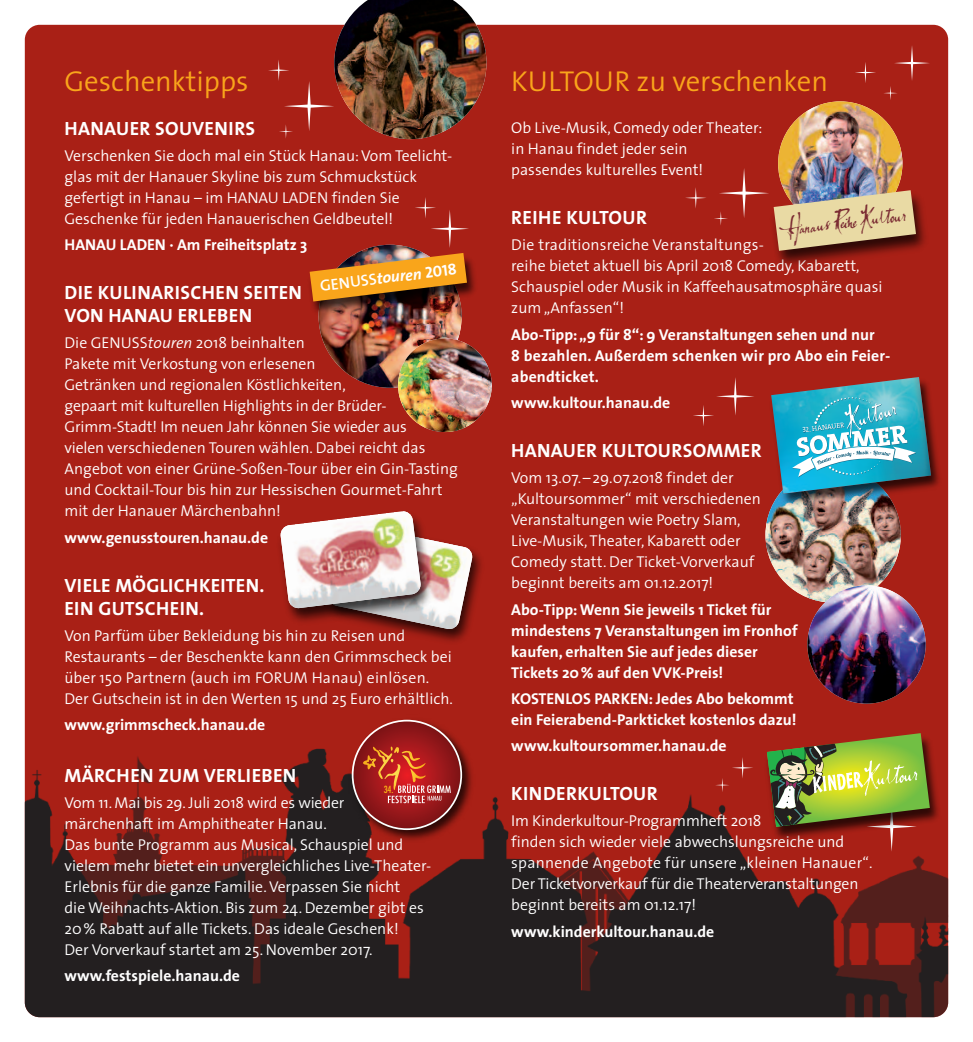
<style>
.page{position:relative;width:973px;height:1042px;background:#fff}
.page>*{position:absolute;margin:0;border:0;box-sizing:border-box;transform-origin:0 0}
.t1{font:300 28.88px "The Sans";color:#f9a51b}
.t2{font:23.8px "Lassigue D Mato";color:#7b2c33}
.t3{font:700 19.25px/22.8px "The Sans";letter-spacing:.015em;color:#fff}
.t4{font:600 15.92px "The Sans";color:#fff}
.t5{font:300 15.75px/21px "The Sans";color:#fff}
.t6{font:700 15.75px/21px "The Sans";color:#fff}
.t7{font:500 condensed 9.62px "Futura";color:#fcb814}
.s1{font-style:italic}
.s2{font-weight:700;font-style:italic}
.s3{font-family:"The Sans Bold Caps";font-weight:400}
</style>
<div class="page">
<div style="left:25px;top:25px;width:922px;height:992px;background:#a92016;border-radius:15px"></div>
<img style="left:25px;top:748px;width:922px;height:269px">
<svg style="left:884px;top:46px;width:45px;height:54px"></svg>
<svg style="left:855px;top:62px;width:21px;height:21px"></svg>
<img style="left:318px;top:245px;width:143px;height:143px;border-radius:50%">
<img style="left:345px;top:719px;width:134px;height:128px">
<svg style="left:351px;top:720px;width:111px;height:110px"></svg>
<img style="left:312px;top:259px;width:163px;height:61px">
<img style="left:398px;top:338px;width:93px;height:94px;border-radius:50%">
<svg style="left:685px;top:188px;width:21px;height:20px"></svg>
<svg style="left:309px;top:197px;width:160px;height:104px"></svg>
<img style="left:268px;top:0;width:218px;height:139px">
<svg style="left:693px;top:377px;width:61px;height:49px"></svg>
<img style="left:778px;top:101px;width:124px;height:125px;border-radius:50%">
<img style="left:777px;top:195px;width:149px;height:70px">
<img style="left:714px;top:168px;width:201px;height:83px">
<img style="left:765px;top:513px;width:135px;height:89px">
<img style="left:769px;top:369px;width:180px;height:144px">
<img style="left:807px;top:585px;width:118px;height:118px;border-radius:50%">
<svg style="left:715px;top:757px;width:38px;height:35px"></svg>
<img style="left:759px;top:725px;width:189px;height:120px">
<svg style="left:766px;top:733px;width:163px;height:118px"></svg>
<img style="left:396px;top:551px;width:85px;height:91px">
<svg style="left:288px;top:526px;width:185px;height:104px"></svg>
<img style="left:280px;top:511px;width:141px;height:98px">
<img style="left:771px;top:377px;width:159px;height:117px">
<h1 class="t1" style="left:64px;top:72px;width:185px">Geschenktipps</h1>
<p class="t3" style="left:64px;top:119px;width:192px">HANAUER SOUVENIRS</p>
<p class="t5" style="left:64px;top:147px;width:389px">Verschenken Sie doch mal ein Stück Hanau:Vom Teelicht&shy;glas mit der Hanauer Skyline bis zum Schmuckstück gefertigt in Hanau – im HANAU LADEN finden Sie Geschenke für jeden Hanauerischen Geldbeutel!</p>
<p class="t6" style="left:64px;top:236px;width:244px">HANAU LADEN · Am Freiheitsplatz 3</p>
<p class="t3" style="left:64px;top:283px;width:239px">DIE KULINARISCHEN SEITEN<br>VON HANAU ERLEBEN</p>
<p class="t5" style="left:64px;top:335px;width:395px">Die GENUSS<span class="s1">touren</span> 2018 beinhalten<br>Pakete mit Verkostung von erlesenen<br>Getränken und regionalen Köstlichkeiten,<br>gepaart mit kulturellen Highlights in der Brüder-Grimm-Stadt! Im neuen Jahr können Sie wieder aus<br>vielen verschiedenen Touren wählen. Dabei reicht das Angebot von einer Grüne-Soßen-Tour über ein Gin-Tasting und Cocktail-Tour bis hin zur Hessischen Gourmet-Fahrt mit der Hanauer Märchenbahn!</p>
<p class="t6" style="left:64px;top:528px;width:205px">www.genusstouren.hanau.de</p>
<p class="t3" style="left:64px;top:576px;width:201px">VIELE MÖGLICHKEITEN.<br>EIN GUTSCHEIN.</p>
<p class="t5" style="left:64px;top:627px;width:390px">Von Parfüm über Bekleidung bis hin zu Reisen und Restaurants – der Beschenkte kann den Grimmscheck bei über 150 Partnern (auch im FORUM Hanau) einlösen.<br>Der Gutschein ist in den Werten 15 und 25 Euro erhältlich.</p>
<p class="t6" style="left:64px;top:716px;width:202px">www.grimmscheck.hanau.de</p>
<p class="t3" style="left:64px;top:765px;width:233px">MÄRCHEN ZUM VERLIEBEN</p>
<p class="t5" style="left:64px;top:794px;width:368px">Vom 11. Mai bis 29. Juli 2018 wird es wieder märchenhaft im Amphitheater Hanau.<br>Das bunte Programm aus Musical, Schauspiel und vielem mehr bietet ein unvergleichliches Live-Theater-Erlebnis für die ganze Familie.Verpassen Sie nicht<br>die Weihnachts-Aktion. Bis zum 24. Dezember gibt es 20% Rabatt auf alle Tickets. Das ideale Geschenk!<br>Der Vorverkauf startet am 25. November 2017.</p>
<p class="t6" style="left:64px;top:967px;width:177px">www.festspiele.hanau.de</p>
<p class="t4" style="left:319px;top:279px;width:139px;rotate:-7deg">GENUSS<span class="s2">touren</span> <span class="s3">2018</span></p>
<p class="t7" style="left:383px;top:783px;width:11px">34.</p>
<h1 class="t1" style="left:511px;top:72px;width:318px">KULTOUR zu verschenken</h1>
<p class="t5" style="left:511px;top:119px;width:252px">Ob Live-Musik, Comedy oder Theater: in Hanau findet jeder sein passendes kulturelles Event!</p>
<p class="t3" style="left:511px;top:208px;width:137px">REIHE KULTOUR</p>
<p class="t5" style="left:511px;top:237px;width:372px">Die traditionsreiche Veranstaltungs-<br>reihe bietet aktuell bis April 2018 Comedy, Kabarett, Schauspiel oder Musik in Kaffeehausatmosphäre quasi zum „Anfassen“!</p>
<p class="t6" style="left:511px;top:325px;width:380px">Abo-Tipp:„9 für 8“: 9 Veranstaltungen sehen und nur<br>8 bezahlen. Außerdem schenken wir pro Abo ein Feier&shy;abendticket.</p>
<p class="t6" style="left:511px;top:394px;width:160px">www.kultour.hanau.de</p>
<p class="t3" style="left:511px;top:441px;width:252px">HANAUER KULTOURSOMMER</p>
<p class="t5" style="left:511px;top:469px;width:251px">Vom 13.07.–29.07.2018 findet der „Kultoursommer“ mit verschiedenen Veranstaltungen wie Poetry Slam, Live-Musik, Theater, Kabarett oder Comedy statt. Der Ticket-Vorverkauf beginnt bereits am 01.12.2017!</p>
<p class="t6" style="left:511px;top:600px;width:288px">Abo-Tipp:Wenn Sie jeweils 1 Ticket für mindestens 7 Veranstaltungen im Fronhof kaufen, erhalten Sie auf jedes dieser Tickets 20% auf den VVK-Preis!</p>
<p class="t6" style="left:511px;top:689px;width:287px">KOSTENLOS PARKEN: Jedes Abo bekommt ein Feierabend-Parkticket kostenlos dazu!</p>
<p class="t6" style="left:511px;top:737px;width:217px">www.kultoursommer.hanau.de</p>
<p class="t3" style="left:511px;top:784px;width:148px">KINDERKULTOUR</p>
<p class="t5" style="left:511px;top:812px;width:363px">Im Kinderkultour-Programmheft 2018<br>finden sich wieder viele abwechslungsreiche und spannende Angebote für unsere „kleinen Hanauer“.<br>Der Ticketvorverkauf für die Theaterveranstaltungen beginnt bereits am 01.12.17!</p>
<p class="t6" style="left:511px;top:922px;width:204px">www.kinderkultour.hanau.de</p>
<h2 class="t2" style="left:782px;top:216px;width:123px;rotate:-7deg">Hanaus Reihe Kultour</h2>
</div>
